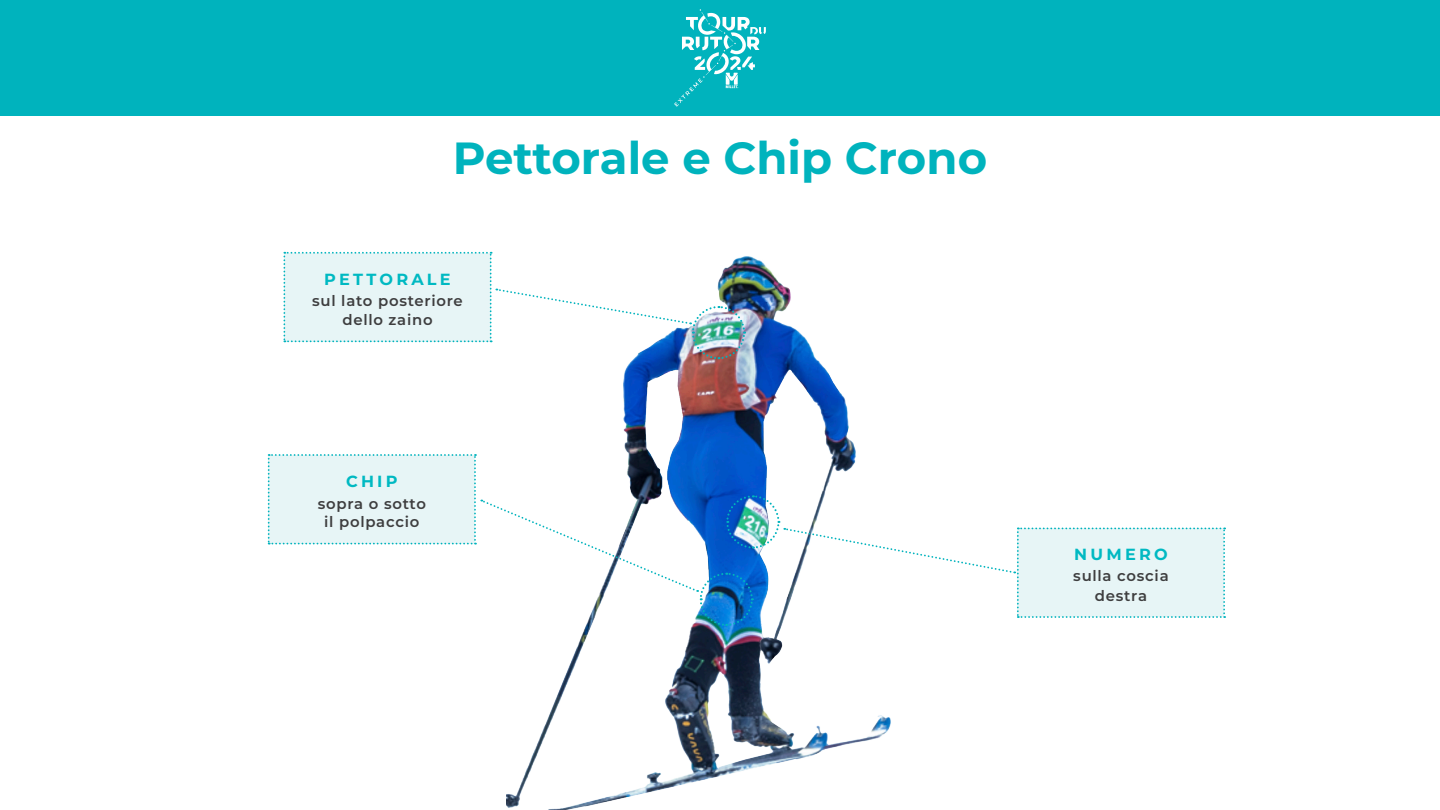
<style>
.page{position:relative;width:1440px;height:810px;background:#fff}
.page>*{position:absolute;margin:0;border:0;box-sizing:border-box;transform-origin:0 0}
.t1{font:700 45px "Montserrat";color:#00b3bd}
.t2{font:700 16.12px "Montserrat";letter-spacing:.2em;color:#00b9c2}
.t3{font:600 14.85px "Montserrat";letter-spacing:.05em;color:#3e3e3f}
</style>
<div class="page">
<img style="left:506px;top:256px;width:385px;height:554px">
<svg style="left:283px;top:252px;width:463px;height:108px"></svg>
<svg style="left:268px;top:454px;width:957px;height:173px"></svg>
<div style="left:0;top:0;width:1440px;height:116px;background:#00b3bd"></div>
<svg style="left:674px;top:9px;width:92px;height:98px"></svg>
<p class="t1" style="left:453px;top:125px;width:536px">Pettorale e Chip Crono</p>
<p class="t2" style="left:324px;top:267px;width:128px">PETTORALE</p>
<p class="t3" style="left:312px;top:291px;width:152px">sul lato posteriore</p>
<p class="t3" style="left:342px;top:309px;width:92px">dello zaino</p>
<p class="t2" style="left:346px;top:470px;width:53px">CHIP</p>
<p class="t3" style="left:318px;top:493px;width:110px">sopra o sotto</p>
<p class="t3" style="left:324px;top:511px;width:97px">il polpaccio</p>
<p class="t2" style="left:1074px;top:543px;width:95px">NUMERO</p>
<p class="t3" style="left:1073px;top:565px;width:97px">sulla coscia</p>
<p class="t3" style="left:1095px;top:585px;width:54px">destra</p>
</div>
